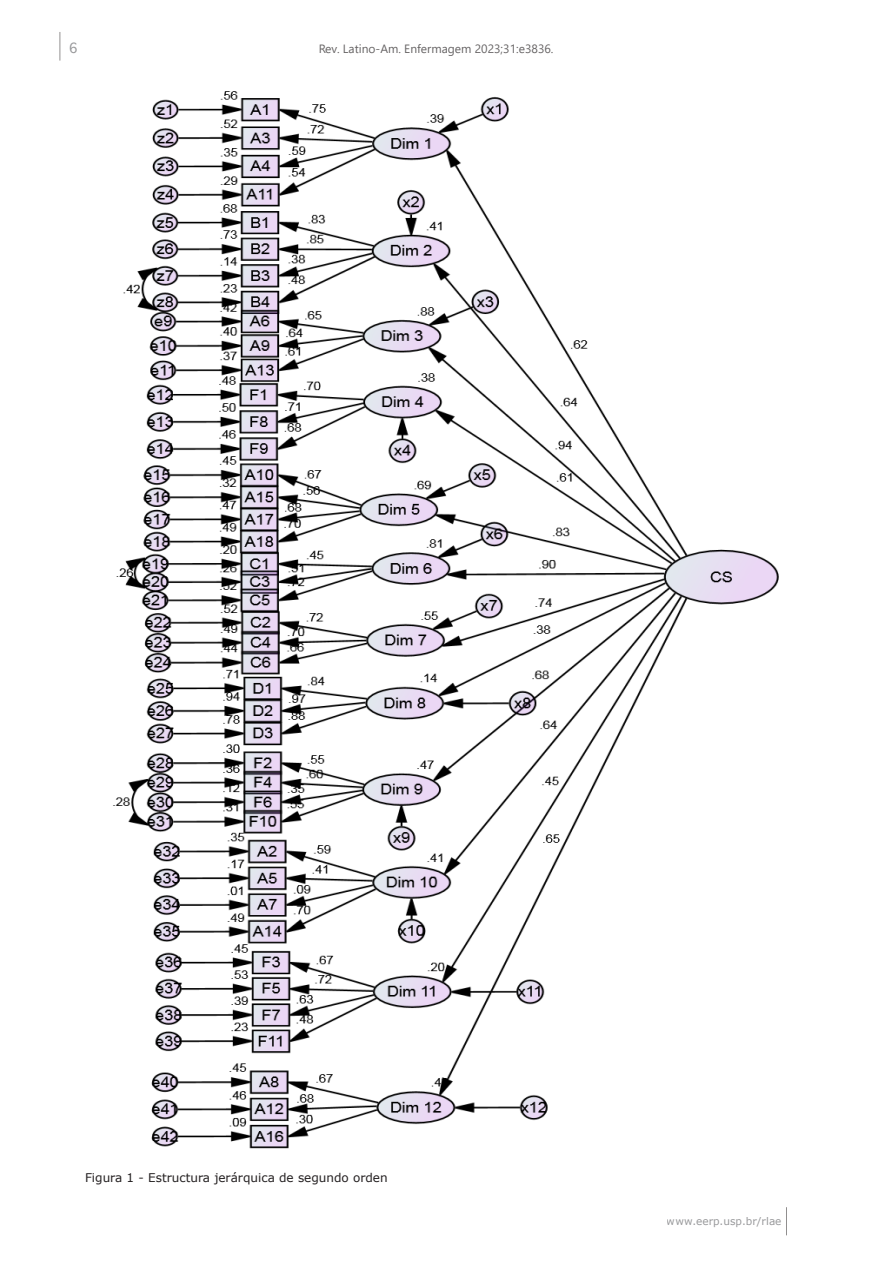
<style>
.page{position:relative;width:893px;height:1263px;background:#fff}
.page>*{position:absolute;margin:0;border:0;box-sizing:border-box;transform-origin:0 0}
.t1{font:13.5px "Geneva";color:#6c6d70}
.Título_de_figura{font:12px "Verdana";color:#231f20}
.t2{font:12px "Segoe UI";color:#231f20}
.t3{font:10.5px "Verdana";color:#6c6d70}
</style>
<div class="page">
<svg style="left:786px;top:1207px;width:1px;height:28px"></svg>
<svg style="left:60px;top:32px;width:1px;height:29px"></svg>
<img style="left:113px;top:91px;width:666px;height:1058px">
<p class="t1" style="left:68px;top:40px;width:11px">6</p>
<p class="t2" style="left:318px;top:38px;width:237px">Rev. Latino-Am. Enfermagem 2023;31:e3836.</p>
<p class="Título_de_figura" style="left:85px;top:1169px;width:304px">Figura 1 - Estructura jerárquica de segundo orden</p>
<p class="t3" style="left:667px;top:1214px;width:116px">www.eerp.usp.br/rlae</p>
</div>
